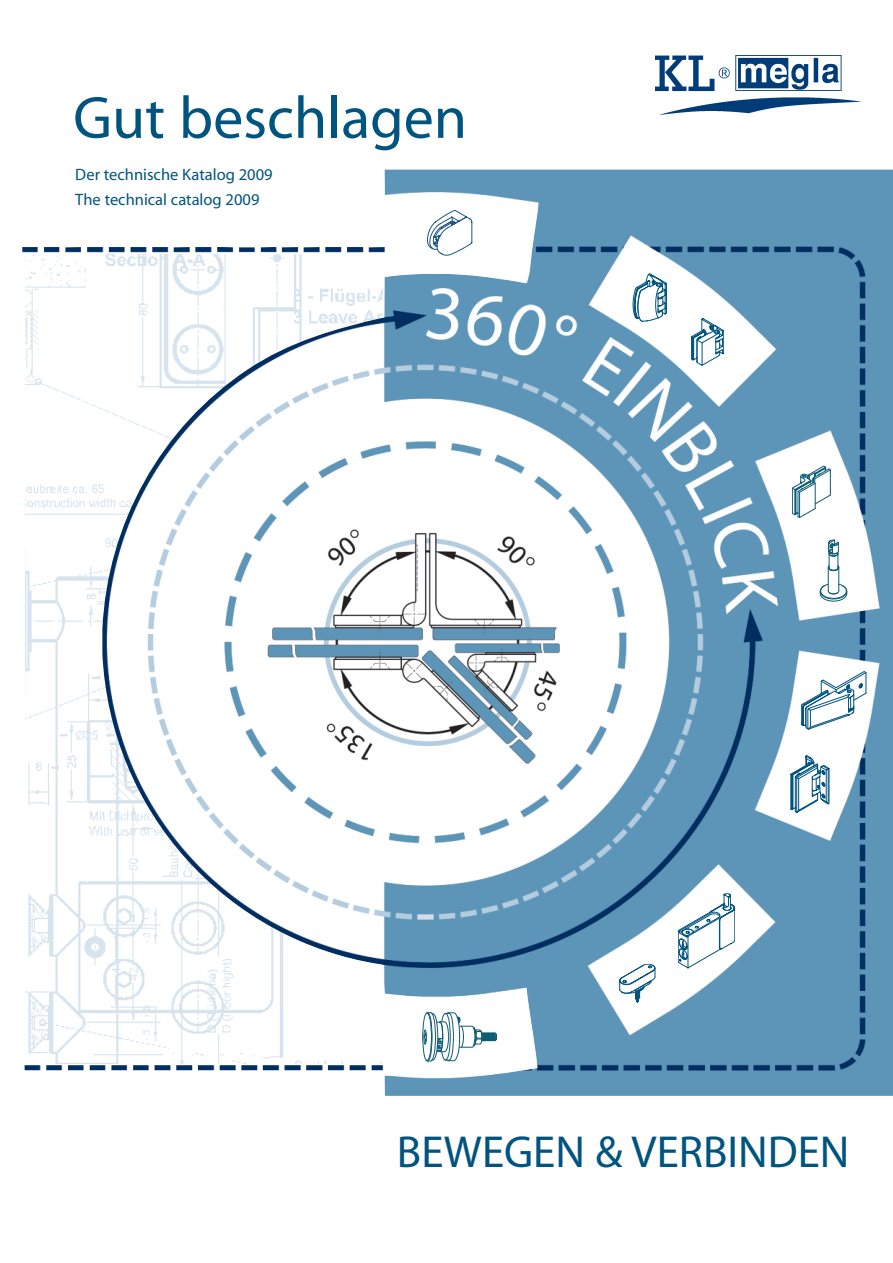
<style>
.page{position:relative;width:893px;height:1263px;background:#fff}
.page>*{position:absolute;margin:0;border:0;box-sizing:border-box;transform-origin:0 0}
.t1{font:60px "Myriad";color:#005480}
.t2{font:45px "Myriad";color:#005480}
.t3{font:16.5px/25px "Myriad";color:#005480}
</style>
<div class="page">
<img style="left:656px;top:55px;width:206px;height:60px">
<img style="left:22px;top:170px;width:871px;height:926px">
<svg style="left:427px;top:210px;width:45px;height:45px"></svg>
<svg style="left:633px;top:273px;width:34px;height:49px"></svg>
<svg style="left:691px;top:318px;width:33px;height:48px"></svg>
<svg style="left:792px;top:466px;width:39px;height:52px"></svg>
<svg style="left:801px;top:671px;width:65px;height:58px"></svg>
<svg style="left:791px;top:755px;width:38px;height:58px"></svg>
<svg style="left:678px;top:893px;width:57px;height:75px"></svg>
<svg style="left:620px;top:964px;width:35px;height:38px"></svg>
<svg style="left:422px;top:1012px;width:75px;height:49px"></svg>
<svg style="left:820px;top:540px;width:27px;height:61px"></svg>
<h1 class="t1" style="left:73px;top:95px;width:395px">Gut beschlagen</h1>
<p class="t3" style="left:75px;top:163px;width:199px">Der technische Katalog 2009<br>The technical catalog 2009</p>
<h2 class="t2" style="left:397px;top:1135px;width:454px">BEWEGEN &amp; VERBINDEN</h2>
</div>
